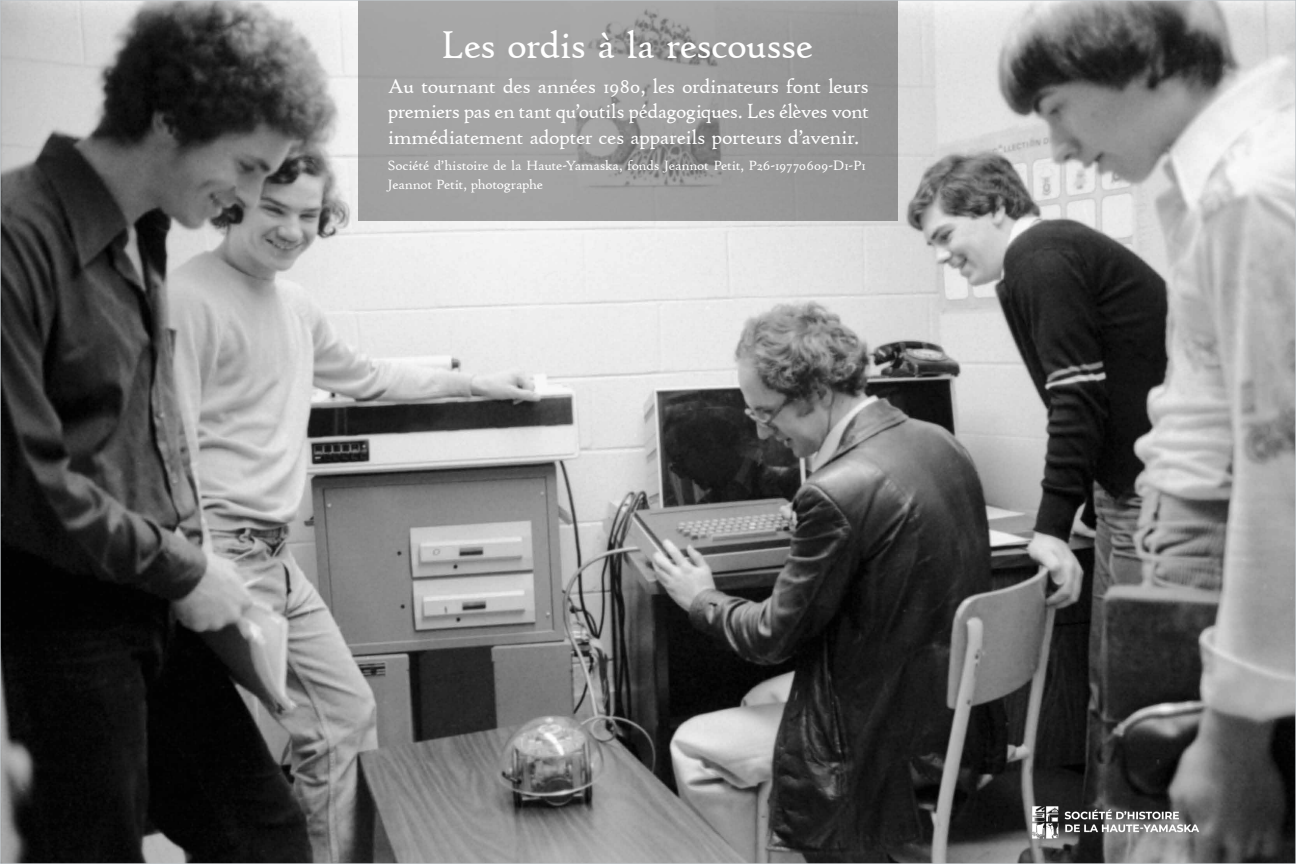
<style>
.page{position:relative;width:1296px;height:864px;background:#fff}
.page>*{position:absolute;margin:0;border:0;box-sizing:border-box;transform-origin:0 0}
.t1{font:40px "High Tower Text";letter-spacing:-.02em;color:#fff}
.t2{font:21.2px/25.4px "High Tower Text";letter-spacing:-.02em;color:#fff;text-align:justify}
.t3{font:14.4px/19.2px "High Tower Text";letter-spacing:-.015em;color:#fff}
</style>
<div class="page">
<img style="left:2px;top:2px;width:1292px;height:860px">
<svg style="left:359px;top:2px;width:539px;height:219px;background:#9d9d9d"></svg>
<img style="left:999px;top:782px;width:239px;height:80px">
<p class="t1" style="left:441px;top:22px;width:374px">Les ordis laà rescousse</p>
<p class="t2" style="left:388px;top:73px;width:483px">Au tournant des années 1980, les ordinateurs font leurs premiers pas en tant qu’outils pédagogiques. Les élèves vont immédiatement adopter ces appareils porteurs ’davenir.</p>
<p class="t3" style="left:387px;top:156px;width:480px">Société ’d histoire de la Haute-Yamaska, fonds Jeannot Petit P, 26-19770609-D1- 1P<br>Jeannot Petit, photographe</p>
</div>
